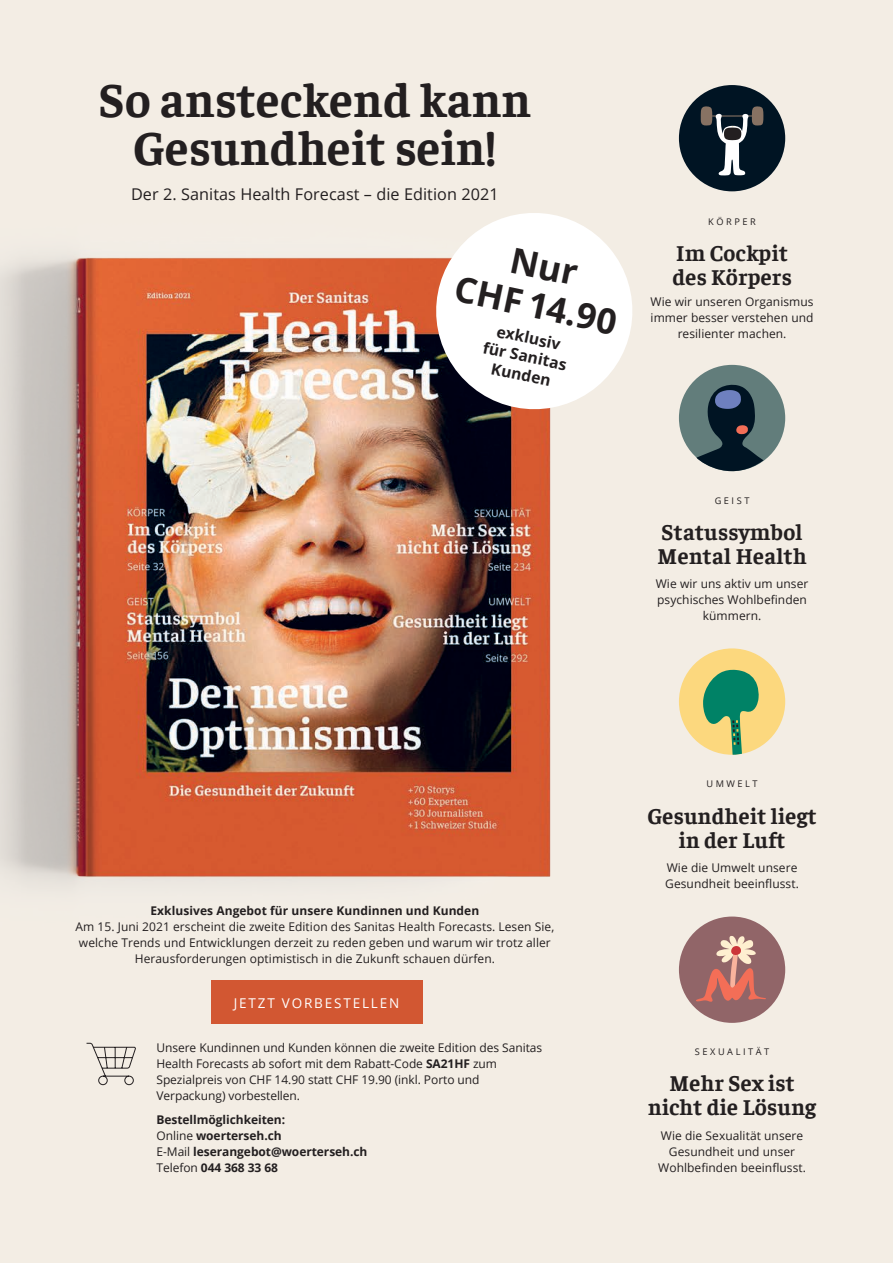
<style>
.page{position:relative;width:893px;height:1263px;background:#f3ede4}
.page>*{position:absolute;margin:0;border:0;box-sizing:border-box;transform-origin:0 0}
.Faustina_Bold_28pt{font:700 48.3px/48.3px "Faustina";letter-spacing:.01em;color:#231f20;text-align:center}
.Open_Sans_Reg_8pt{font:700 35.25px "Open Sans";color:#231f20}
.Faustina_Bold_15pt{font:700 22.5px/23.9px "Faustina";letter-spacing:.015em;color:#231f20}
.Open_Sans_Reg_8pt-2{font:16.2px "Open Sans";letter-spacing:.005em;color:#231f20}
.Open_Sans_Reg_8pt-3{font:700 15.6px/18.8px "Open Sans";color:#231f20;text-align:center}
.Faustina_Bold_15pt-2{font:13.5px "Open Sans";letter-spacing:.135em;color:#fff}
.Open_Sans_Reg_8pt-4{font:12px/15.9px "Open Sans";letter-spacing:.005em;color:#231f20;text-align:center}
.Open_Sans_Reg_8pt-5{font:700 12px/15.9px "Open Sans";letter-spacing:-.005em;color:#231f20}
.Fusszeile_6_125pt{font:9.15px "Open Sans";letter-spacing:.28em;color:#231f20}
.s1{font-weight:700}
.s2{font-weight:400}
</style>
<div class="page">
<img style="left:0;top:257px;width:551px;height:747px">
<div style="left:679px;top:365px;width:106px;height:106px;background:#627d7b;border-radius:50%"></div>
<svg style="left:696px;top:384px;width:67px;height:88px"></svg>
<div style="left:679px;top:648px;width:106px;height:107px;background:#fcd87e;border-radius:50%"></div>
<svg style="left:703px;top:669px;width:56px;height:86px"></svg>
<div style="left:679px;top:916px;width:106px;height:107px;background:#916568;border-radius:50%"></div>
<svg style="left:696px;top:936px;width:70px;height:66px"></svg>
<div style="left:679px;top:85px;width:106px;height:106px;background:#001423;border-radius:50%"></div>
<svg style="left:701px;top:106px;width:62px;height:69px"></svg>
<svg style="left:86px;top:1042px;width:50px;height:43px"></svg>
<div style="left:211px;top:981px;width:211px;height:43px;background:#d25732"></div>
<svg style="left:424px;top:213px;width:208px;height:208px;fill:#fff"></svg>
<div style="left:511px;top:248px;width:67px;height:38px;background:#fff"></div>
<p class="Faustina_Bold_28pt" style="left:99px;top:72px;width:434px">So ansteckend kann<br>Gesundheit sein!</p>
<p class="Open_Sans_Reg_8pt-2" style="left:131px;top:183px;width:369px">Der 2. Sanitas Health Forecast – die Edition 2021</p>
<p class="Open_Sans_Reg_8pt" style="left:460px;top:264px;width:167px;rotate:12deg">CHF 14.90</p>
<p class="Open_Sans_Reg_8pt-3" style="left:489px;top:319px;width:87px;rotate:12deg">exklusiv für Sanitas<br>Kunden</p>
<p class="Fusszeile_6_125pt" style="left:708px;top:216px;width:49px">KÖRPER</p>
<p class="Faustina_Bold_15pt" style="left:672px;top:240px;width:121px">Im Cockpit des Körpers</p>
<p class="Open_Sans_Reg_8pt-4" style="left:650px;top:294px;width:165px">Wie wir unseren Organismus immer besser verstehen und resilienter machen.</p>
<p class="Fusszeile_6_125pt" style="left:715px;top:494px;width:36px">GEIST</p>
<p class="Faustina_Bold_15pt" style="left:658px;top:518px;width:150px">Statussymbol<br>Mental Health</p>
<p class="Open_Sans_Reg_8pt-4" style="left:656px;top:576px;width:154px">Wie wir uns aktiv um unser psychisches Wohlbefinden kümmern.</p>
<p class="Open_Sans_Reg_8pt-4" style="left:76px;top:902px;width:480px"><span class="s1">Exklusives Angebot für unsere Kundinnen und Kunden<br></span>Am 15. Juni 2021 erscheint die zweite Edition des Sanitas Health Forecasts. Lesen Sie, welche Trends und Entwicklungen derzeit zu reden geben und warum wir trotz aller Herausforderungen optimistisch in die Zukunft schauen dürfen.</p>
<p class="Faustina_Bold_15pt-2" style="left:234px;top:993px;width:167px">JETZT VORBESTELLEN</p>
<p class="Open_Sans_Reg_8pt-4" style="left:156px;top:1039px;width:387px;text-align:left">Unsere Kundinnen und Kunden können die zweite Edition des Sanitas Health Forecasts ab sofort mit dem Rabatt-Code <span class="s1">SA21HF</span> zum Spezialpreis von CHF 14.90 statt CHF 19.90 (inkl. Porto und Verpackung) vorbestellen.</p>
<p class="Open_Sans_Reg_8pt-5" style="left:156px;top:1111px;width:212px">Bestellmöglichkeiten:<br><span class="s2">Online</span> woerterseh.ch<br><span class="s2">E-Mail</span> leserangebot@woerterseh.ch<br><span class="s2">Telefon</span> 044 368 33 68</p>
<p class="Fusszeile_6_125pt" style="left:706px;top:778px;width:53px">UMWELT</p>
<p class="Faustina_Bold_15pt" style="left:647px;top:802px;width:171px;text-align:center">Gesundheit liegt in der Luft</p>
<p class="Open_Sans_Reg_8pt-4" style="left:665px;top:860px;width:135px;text-align:left">Wie die Umwelt unsere<br>Gesundheit beeinflusst.</p>
<p class="Fusszeile_6_125pt" style="left:695px;top:1046px;width:76px">SEXUALITÄT</p>
<p class="Faustina_Bold_15pt" style="left:648px;top:1070px;width:169px;text-align:center">Mehr Sex ist nicht die Lösung</p>
<p class="Open_Sans_Reg_8pt-4" style="left:658px;top:1127px;width:149px">Wie die Sexualität unsere<br>Gesundheit und unser<br>Wohlbefinden beeinflusst.</p>
</div>
